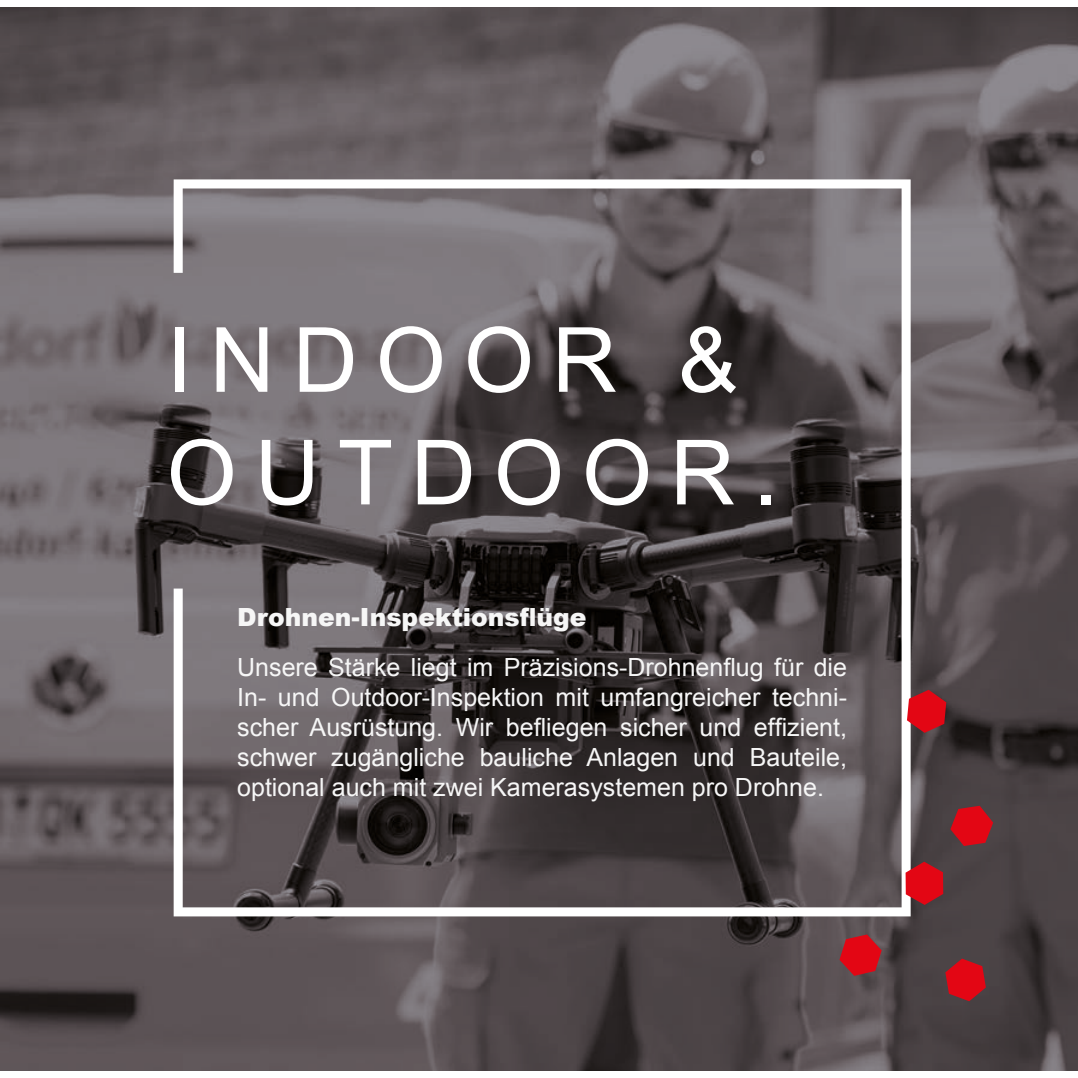
<style>
.page{position:relative;width:1078px;height:1078px;background:#fff}
.page>*{position:absolute;margin:0;border:0;box-sizing:border-box;transform-origin:0 0}
.t1{font:90px/112.5px "Arial";letter-spacing:.2em;color:#fff}
.t2{font:25px/30px "Arial";color:#f6f6f6;text-align:justify}
.t3{font:900 25px "Arial";color:#f6f6f6}
</style>
<div class="page">
<img style="left:0;top:7px;width:1077px;height:1063px">
<svg style="left:174px;top:179px;width:736px;height:737px;background:#5a5456"></svg>
<svg style="left:905px;top:861px;width:38px;height:43px;background:#c7222d"></svg>
<svg style="left:906px;top:689px;width:40px;height:43px;background:#c32630"></svg>
<svg style="left:950px;top:805px;width:42px;height:40px;background:#b81721"></svg>
<svg style="left:945px;top:958px;width:40px;height:42px;background:#b81721"></svg>
<svg style="left:839px;top:934px;width:42px;height:41px;background:#bb1d27"></svg>
<h1 class="t1" style="left:167px;top:305px;width:613px">INDOOR &amp;<br>OUTDOOR.</h1>
<p class="t3" style="left:237px;top:599px;width:351px">Drohnen-Inspektionsflüge</p>
<p class="t2" style="left:237px;top:652px;width:611px">Unsere Stärke liegt im Präzisions-Drohnenflug für die In- und Outdoor-Inspektion mit umfangreicher techni&shy;scher Ausrüstung. Wir befliegen sicher und effizient, schwer zugängliche bauliche Anlagen und Bauteile, optional auch mit zwei Kamerasystemen pro Drohne.</p>
</div>
